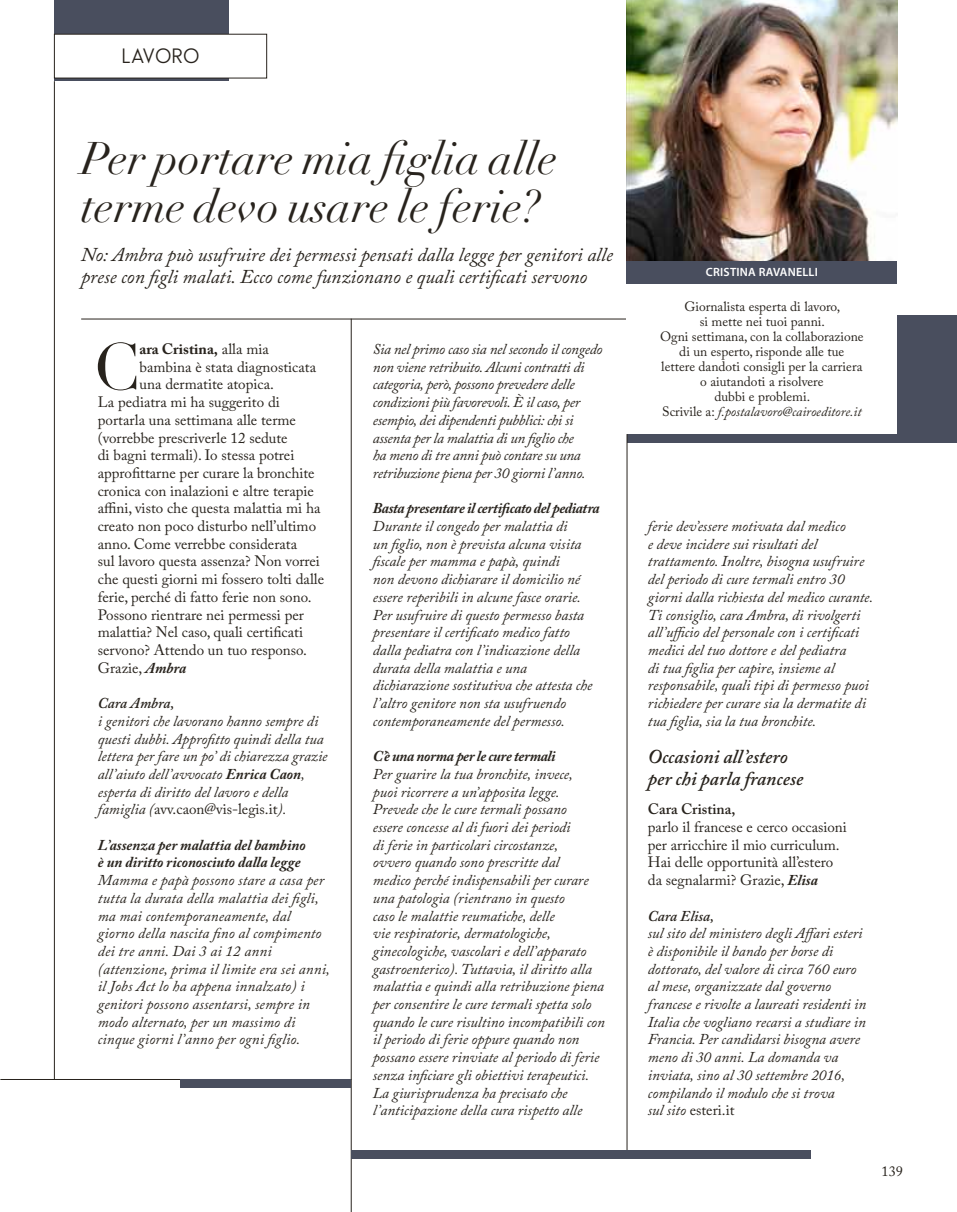
<style>
.page{position:relative;width:957px;height:1212px;background:#fff}
.page>*{position:absolute;margin:0;border:0;box-sizing:border-box;transform-origin:0 0}
.t1{font:64.65px "Didot LT Std";color:#28231d}
.t2{font:italic 45px/48px "Didot LT Std";color:#28231d}
.t3{font:italic 19.5px/22.5px "Adobe Caslon Pro";color:#28231d}
.t4{font:italic 600 19.5px/22.5px "Adobe Caslon Pro";color:#28231d}
.t5{font:17.85px "Natural Sans";color:#28231d}
.t6{font:italic 15px/17.7px "Adobe Caslon Pro";color:#28231d}
.t7{font:15px/17.7px "Adobe Caslon Pro";color:#28231d}
.t8{font:italic 15px/17.7px "Adobe Caslon Pro";letter-spacing:-.02em;color:#28231d}
.t9{font:italic 700 15px/17.7px "Adobe Caslon Pro";letter-spacing:-.01em;color:#28231d}
.t10{font:italic 600 15px "Adobe Caslon Pro";color:#28231d}
.t11{font:700 15px "Adobe Caslon Pro";color:#28231d}
.t12{font:600 15px "Adobe Caslon Pro";color:#28231d}
.t13{font:14.25px "Adobe Caslon Pro";color:#28231d}
.t14{font:13.5px/15px "Adobe Caslon Pro";color:#28231d;text-align:center}
.t15{font:600 12px "Myriad Pro";letter-spacing:.02em;color:#fff}
.s1{font-weight:400}
.s2{font-weight:700;font-style:italic}
.s3{font-weight:700}
.s4{font-style:normal}
.s5{font-style:italic}
</style>
<div class="page">
<div style="left:627px;top:315px;width:330px;height:127px;background:#494e5e"></div>
<hr style="left:81px;top:319px;width:558px;height:1px;background:#28231d">
<hr style="left:627px;top:434px;width:1px;height:716px;background:#28231d">
<hr style="left:351px;top:319px;width:1px;height:893px;background:#28231d">
<hr style="left:0;top:1079px;width:351px;height:1px;background:#28231d">
<div style="left:181px;top:1080px;width:170px;height:8px;background:#494e5e"></div>
<div style="left:351px;top:1150px;width:460px;height:9px;background:#494e5e"></div>
<hr style="left:54px;top:81px;width:1px;height:998px;background:#28231d">
<img style="left:626px;top:0;width:271px;height:261px">
<div style="left:626px;top:283px;width:271px;height:151px;background:#fff"></div>
<div style="left:54px;top:0;width:175px;height:81px;background:#494e5e"></div>
<div style="left:54px;top:34px;width:213px;height:44px;background:#fff"></div>
<div style="left:626px;top:261px;width:271px;height:22px;background:#494e5e"></div>
<p class="t5" style="left:121px;top:46px;width:80px">LAVORO</p>
<h2 class="t2" style="left:81px;top:135px;width:477px">Per portare mia figlia alle terme devo usare le ferie?</h2>
<h3 class="t3" style="left:81px;top:243px;width:533px">No: Ambra può usufruire dei permessi pensati dalla legge per genitori alle prese con figli malati. Ecco come funzionano e quali certificati servono</h3>
<h1 class="t1" style="left:93px;top:329px;width:48px">C</h1>
<p class="t11" style="left:140px;top:340px;width:131px">ara Cristina, <span class="s1">alla mia</span></p>
<p class="t7" style="left:140px;top:358px;width:178px">bambina è stata diagnosticata</p>
<p class="t7" style="left:140px;top:375px;width:136px">una dermatite atopica.</p>
<p class="t7" style="left:98px;top:393px;width:183px">La pediatra mi ha suggerito di</p>
<p class="t7" style="left:98px;top:411px;width:200px">portarla una settimana alle terme</p>
<p class="t7" style="left:98px;top:428px;width:191px">(vorrebbe prescriverle 12 sedute</p>
<p class="t7" style="left:98px;top:446px;width:198px">di bagni termali). Io stessa potrei</p>
<p class="t7" style="left:98px;top:464px;width:218px">approfittarne per curare la bronchite</p>
<p class="t7" style="left:98px;top:482px;width:217px">cronica con inalazioni e altre terapie</p>
<p class="t7" style="left:98px;top:499px;width:224px">affini, visto che questa malattia mi ha</p>
<p class="t7" style="left:98px;top:517px;width:220px">creato non poco disturbo nell’ultimo</p>
<p class="t7" style="left:98px;top:535px;width:201px">anno. Come verrebbe considerata</p>
<p class="t7" style="left:98px;top:552px;width:224px">sul lavoro questa assenza? Non vorrei</p>
<p class="t7" style="left:98px;top:570px;width:228px">che questi giorni mi fossero tolti dalle</p>
<p class="t7" style="left:98px;top:588px;width:215px">ferie, perché di fatto ferie non sono.</p>
<p class="t7" style="left:98px;top:605px;width:208px">Possono rientrare nei permessi per</p>
<p class="t7" style="left:98px;top:623px;width:207px">malattia? Nel caso, quali certificati</p>
<p class="t7" style="left:98px;top:641px;width:211px">servono? Attendo un tuo responso.</p>
<p class="t7" style="left:98px;top:659px;width:90px">Grazie, <span class="s2">Ambra</span></p>
<p class="t10" style="left:98px;top:694px;width:78px">Cara Ambra,</p>
<p class="t6" style="left:98px;top:712px;width:231px">i genitori che lavorano hanno sempre di questi dubbi. Approfitto quindi della tua lettera per fare un po’ di chiarezza grazie all’aiuto dell’avvocato <span class="s3">Enrica Caon</span>, esperta di diritto del lavoro e della famiglia (<span class="s4">avv.caon@vis-legis.it</span>).</p>
<p class="t9" style="left:98px;top:836px;width:209px">L’assenza per malattia del bambino è un diritto riconosciuto dalla legge</p>
<p class="t6" style="left:98px;top:871px;width:234px">Mamma e papà possono stare a casa per tutta la durata della malattia dei figli, ma mai contemporaneamente, dal giorno della nascita fino al compimento dei tre anni. Dai 3 ai 12 anni (attenzione, prima il limite era sei anni, il Jobs Act lo ha appena innalzato) i genitori possono assentarsi, sempre in modo alternato, per un massimo di cinque giorni l’anno per ogni figlio.</p>
<p class="t8" style="left:373px;top:340px;width:231px">Sia nel primo caso sia nel secondo il congedo non viene retribuito. Alcuni contratti di categoria, però, possono prevedere delle condizioni più favorevoli. È il caso, per esempio, dei dipendenti pubblici: chi si assenta per la malattia di un figlio che<br>ha meno di tre anni può contare su una retribuzione piena per 30 giorni l’anno.</p>
<p class="t9" style="left:373px;top:499px;width:228px">Basta presentare il certificato del pediatra</p>
<p class="t6" style="left:373px;top:517px;width:221px">Durante il congedo per malattia di<br>un figlio, non è prevista alcuna visita fiscale per mamma e papà, quindi<br>non devono dichiarare il domicilio né essere reperibili in alcune fasce orarie.<br>Per usufruire di questo permesso basta presentare il certificato medico fatto dalla pediatra con l’indicazione della durata della malattia e una dichiarazione sostitutiva che attesta che l’altro genitore non sta usufruendo contemporaneamente del permesso.</p>
<p class="t9" style="left:373px;top:747px;width:184px">C’è una norma per le cure termali</p>
<p class="t6" style="left:373px;top:765px;width:234px">Per guarire la tua bronchite, invece,<br>puoi ricorrere a un’apposita legge.<br>Prevede che le cure termali possano<br>essere concesse al di fuori dei periodi<br>di ferie in particolari circostanze,<br>ovvero quando sono prescritte dal<br>medico perché indispensabili per curare una patologia (rientrano in questo<br>caso le malattie reumatiche, delle<br>vie respiratorie, dermatologiche, ginecologiche, vascolari e dell’apparato gastroenterico). Tuttavia, il diritto alla malattia e quindi alla retribuzione piena per consentire le cure termali spetta solo quando le cure risultino incompatibili con il periodo di ferie oppure quando non possano essere rinviate al periodo di ferie senza inficiare gli obiettivi terapeutici.<br>La giurisprudenza ha precisato che l’anticipazione della cura rispetto alle</p>
<p class="t15" style="left:706px;top:265px;width:114px">CRISTINA RAVANELLI</p>
<p class="t14" style="left:660px;top:299px;width:205px">Giornalista esperta di lavoro,<br>si mette nei tuoi panni.<br>Ogni settimana, con la collaborazione di un esperto, risponde alle tue<br>lettere dandoti consigli per la carriera o aiutandoti a risolvere<br>dubbi e problemi.<br>Scrivile a: <span class="s5">f.postalavoro@cairoeditore.it</span></p>
<p class="t6" style="left:648px;top:517px;width:227px">ferie dev’essere motivata dal medico<br>e deve incidere sui risultati del trattamento. Inoltre, bisogna usufruire del periodo di cure termali entro 30 giorni dalla richiesta del medico curante.<br>Ti consiglio, cara Ambra, di rivolgerti all’ufficio del personale con i certificati medici del tuo dottore e del pediatra<br>di tua figlia per capire, insieme al responsabile, quali tipi di permesso puoi richiedere per curare sia la dermatite di tua figlia, sia la tua bronchite.</p>
<h3 class="t4" style="left:648px;top:745px;width:157px">Occasioni all’estero per chi parla francese</h3>
<p class="t12" style="left:648px;top:800px;width:89px">Cara Cristina,</p>
<p class="t7" style="left:648px;top:818px;width:200px">parlo il francese e cerco occasioni per arricchire il mio curriculum.<br>Hai delle opportunità all’estero da segnalarmi? Grazie, <span class="s2">Elisa</span></p>
<p class="t10" style="left:648px;top:906px;width:68px">Cara Elisa,</p>
<p class="t6" style="left:648px;top:924px;width:220px">sul sito del ministero degli Affari esteri è disponibile il bando per borse di dottorato, del valore di circa 760 euro al mese, organizzate dal governo francese e rivolte a laureati residenti in Italia che vogliano recarsi a studiare in Francia. Per candidarsi bisogna avere meno di 30 anni. La domanda va inviata, sino al 30 settembre 2016, compilando il modulo che si trova<br>sul sito <span class="s4">esteri.it</span></p>
<p class="t13" style="left:881px;top:1163px;width:23px">139</p>
</div>
